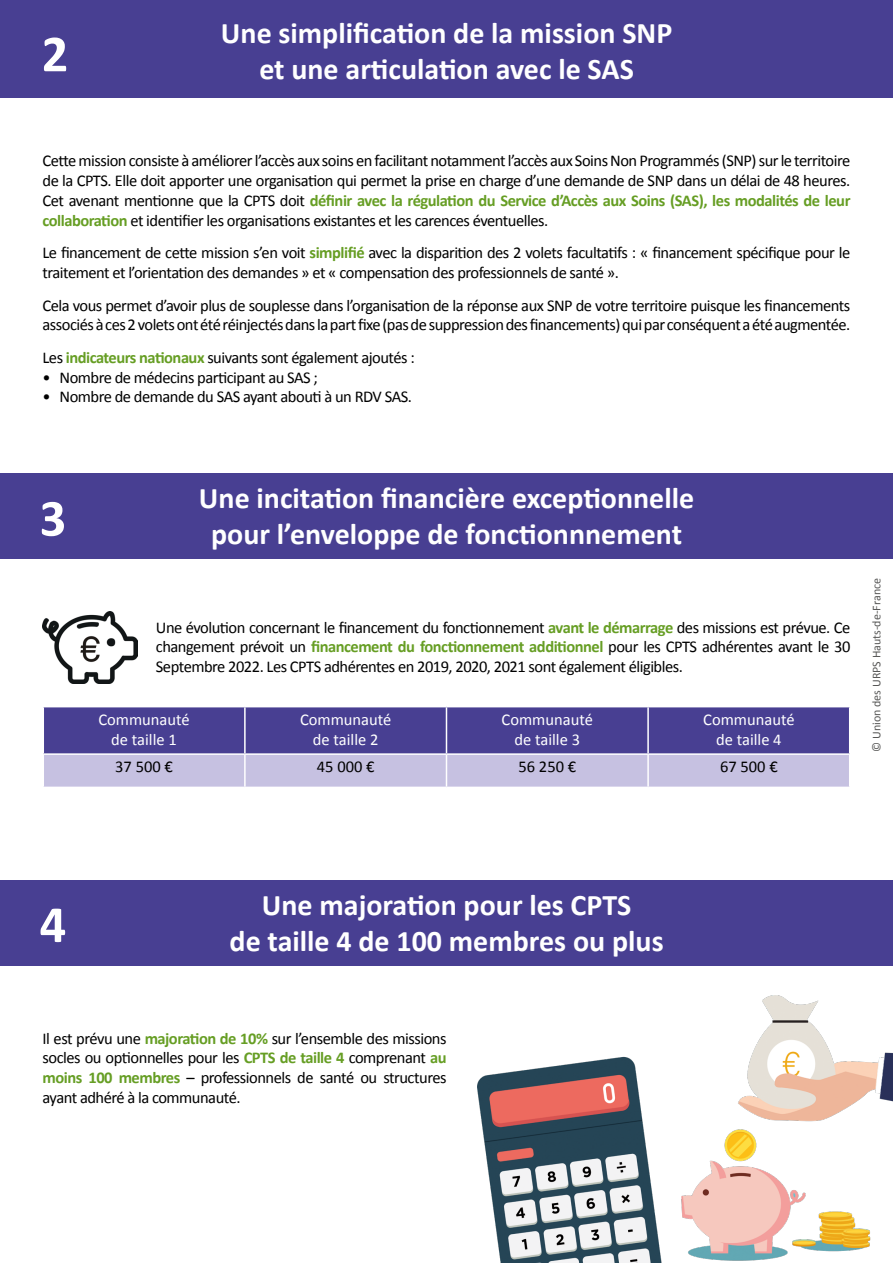
<style>
.page{position:relative;width:893px;height:1263px;background:#fff}
.page>*{position:absolute;margin:0;border:0;box-sizing:border-box;transform-origin:0 0}
.t1{font:700 52.5px "Calibri";color:#fff}
.t2{font:700 30px "Calibri";color:#fff}
.t3{font:16.5px/19.8px "Calibri";letter-spacing:-.03em;color:#000;text-align:justify}
.t4{font:16.5px/19.8px "Calibri";color:#fff;text-align:center}
.t5{font:12px "Calibri";color:#575756}
.s1{font-weight:700;color:#669e24}
</style>
<div class="page">
<img style="left:477px;top:995px;width:416px;height:268px">
<div style="left:0;top:0;width:893px;height:98px;background:#483f92"></div>
<div style="left:0;top:474px;width:893px;height:85px;background:#483f92"></div>
<div style="left:0;top:880px;width:893px;height:85px;background:#483f92"></div>
<svg style="left:44px;top:707px;width:805px;height:80px;background:#7d75b3"></svg>
<hr style="left:244px;top:707px;width:2px;height:46px;background:#fff">
<hr style="left:446px;top:707px;width:1px;height:46px;background:#fff">
<hr style="left:647px;top:707px;width:2px;height:46px;background:#fff">
<hr style="left:648px;top:753px;width:202px;height:2px;background:#fff">
<hr style="left:43px;top:753px;width:202px;height:2px;background:#fff">
<hr style="left:245px;top:753px;width:201px;height:2px;background:#fff">
<hr style="left:244px;top:755px;width:2px;height:32px;background:#fff">
<hr style="left:446px;top:753px;width:202px;height:2px;background:#fff">
<hr style="left:446px;top:755px;width:1px;height:32px;background:#fff">
<hr style="left:647px;top:755px;width:2px;height:32px;background:#fff">
<img style="left:43px;top:612px;width:95px;height:72px">
<h1 class="t1" style="left:42px;top:20px;width:28px">2</h1>
<h2 class="t2" style="left:221px;top:14px;width:453px">Une simplification de la mission SNP</h2>
<h2 class="t2" style="left:259px;top:50px;width:376px">et une articulation avec le SAS</h2>
<p class="t3" style="left:43px;top:151px;width:809px">Cette mission consiste à améliorer l’accès aux soins en facilitant notamment l’accès aux Soins Non Programmés (SNP) sur le territoire de la CPTS. Elle doit apporter une organisation qui permet la prise en charge d’une demande de SNP dans un délai de 48 heures.<br>Cet avenant mentionne que la CPTS doit <span class="s1">définir avec la régulation du Service d’Accès aux Soins (SAS), les modalités de leur collaboration</span> et identifier les organisations existantes et les carences éventuelles.</p>
<p class="t3" style="left:43px;top:243px;width:809px">Le financement de cette mission s’en voit <span class="s1">simplifié</span> avec la disparition des 2 volets facultatifs : « financement spécifique pour le traitement et l’orientation des demandes » et « compensation des professionnels de santé ».</p>
<p class="t3" style="left:43px;top:295px;width:809px">Cela vous permet d’avoir plus de souplesse dans l’organisation de la réponse aux SNP de votre territoire puisque les financements associés à ces 2 volets ont été réinjectés dans la part fixe (pas de suppression des financements) qui par conséquent a été augmentée.</p>
<p class="t3" style="left:43px;top:347px;width:374px">Les <span class="s1">indicateurs nationaux</span> suivants sont également ajoutés :</p>
<p class="t3" style="left:43px;top:367px;width:277px">• Nombre de médecins participant au SAS ;</p>
<p class="t3" style="left:43px;top:387px;width:371px">• Nombre de demande du SAS ayant abouti à un RDV SAS.</p>
<h1 class="t1" style="left:40px;top:485px;width:28px">3</h1>
<h2 class="t2" style="left:199px;top:479px;width:497px">Une incitation financière exceptionnelle</h2>
<h2 class="t2" style="left:211px;top:515px;width:472px">pour l’enveloppe de fonctionnnement</h2>
<p class="t3" style="left:156px;top:617px;width:696px">Une évolution concernant le financement du fonctionnement <span class="s1">avant le démarrage</span> des missions est prévue. Ce changement prévoit un <span class="s1">financement du fonctionnement additionnel</span> pour les CPTS adhérentes avant le 30<br>Septembre 2022. Les CPTS adhérentes en 2019, 2020, 2021 sont également éligibles.</p>
<p class="t4" style="left:98px;top:710px;width:93px">Communauté de taille 1</p>
<p class="t4" style="left:300px;top:710px;width:93px">Communauté de taille 2</p>
<p class="t4" style="left:502px;top:710px;width:93px">Communauté de taille 3</p>
<p class="t4" style="left:703px;top:710px;width:93px">Communauté de taille 4</p>
<p class="t3" style="left:115px;top:757px;width:59px">37 500 €</p>
<p class="t3" style="left:317px;top:757px;width:59px">45 000 €</p>
<p class="t3" style="left:518px;top:757px;width:59px">56 250 €</p>
<p class="t3" style="left:720px;top:757px;width:59px">67 500 €</p>
<p class="t5" style="left:869px;top:752px;width:175px;rotate:-90deg">© Union des URPS Hauts-de-France</p>
<h1 class="t1" style="left:40px;top:891px;width:28px">4</h1>
<h2 class="t2" style="left:262px;top:885px;width:371px">Une majoration pour les CPTS</h2>
<h2 class="t2" style="left:230px;top:921px;width:436px">de taille 4 de 100 membres ou plus</h2>
<p class="t3" style="left:43px;top:1028px;width:406px">Il est prévu une <span class="s1">majoration de 10%</span> sur l’ensemble des missions socles ou optionnelles pour les <span class="s1">CPTS de taille 4</span> comprenant <span class="s1">au moins 100 membres</span> – professionnels de santé ou structures ayant adhéré à la communauté.</p>
</div>
